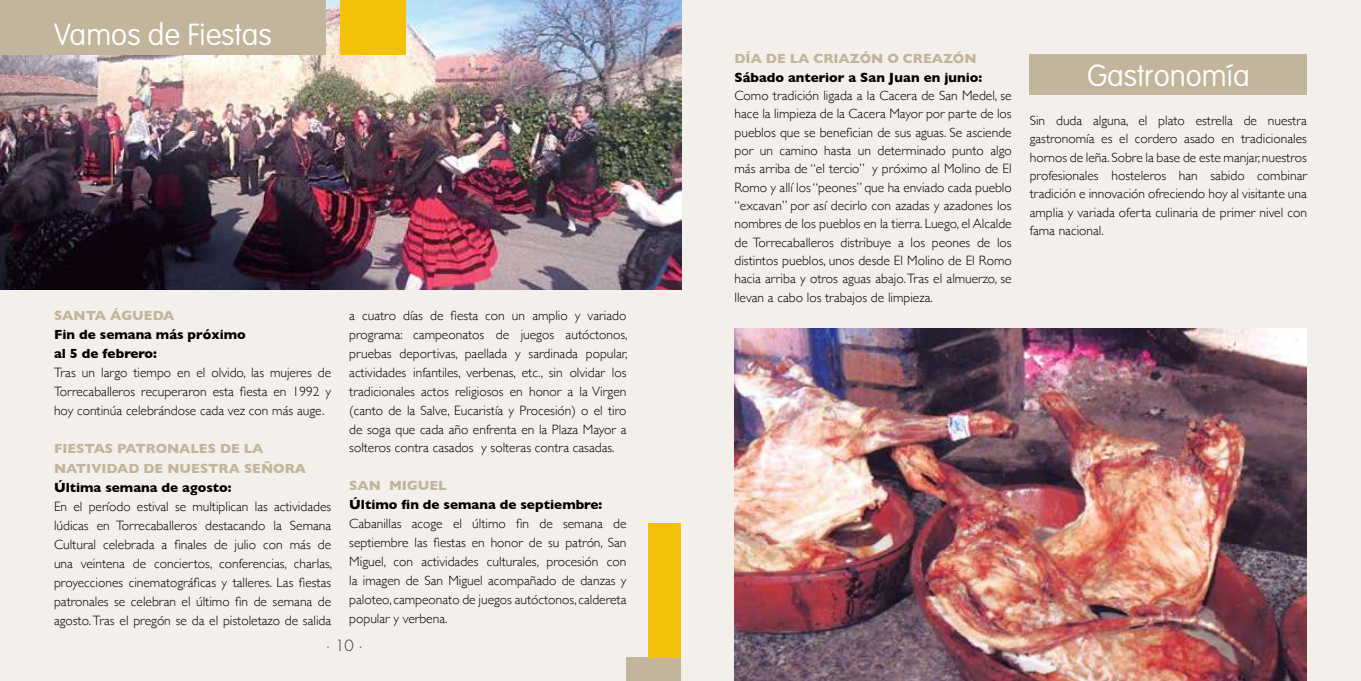
<style>
.page{position:relative;width:1361px;height:681px;background:#fff}
.page>*{position:absolute;margin:0;border:0;box-sizing:border-box;transform-origin:0 0}
.t1{font:100 30px "VAG Rounded";color:#fff}
.t2{font:300 15px "Futura";color:#000}
.t3{font:300 13.5px/18.3px "Gill Sans";color:#000;text-align:justify}
.t4{font:700 13.5px/19px "Gill Sans";color:#000}
.t5{font:700 13.5px/19px "Gill Sans";color:#c2b59b}
</style>
<div class="page">
<div style="left:0;top:0;width:1361px;height:680px;background:#f3f0eb"></div>
<div style="left:626px;top:657px;width:54px;height:23px;background:#c2b59b"></div>
<div style="left:648px;top:523px;width:32px;height:134px;background:#f3c108"></div>
<img style="left:0;top:0;width:681px;height:289px">
<div style="left:340px;top:0;width:66px;height:54px;background:#f3c108"></div>
<div style="left:0;top:0;width:326px;height:54px;background:#c2b59b"></div>
<img style="left:734px;top:328px;width:573px;height:352px">
<div style="left:1029px;top:54px;width:278px;height:40px;background:#c2b59b"></div>
<h1 class="t1" style="left:54px;top:17px;width:219px">Vamos de Fiestas</h1>
<p class="t5" style="left:54px;top:305px;width:122px">SANTA ÁGUEDA</p>
<p class="t4" style="left:54px;top:324px;width:193px">Fin de semana más próximo al 5 de febrero:</p>
<p class="t3" style="left:54px;top:362px;width:279px;line-height:19px">Tras un largo tiempo en el olvido, las mujeres de Torrecaballeros recuperaron esta fiesta en 1992 y hoy continúa celebrándose cada vez con más auge.</p>
<p class="t5" style="left:54px;top:439px;width:253px">FIESTAS PATRONALES DE LA<br>NATIVIDAD DE NUESTRA SEÑORA</p>
<p class="t4" style="left:54px;top:477px;width:179px">Última semana de agosto:</p>
<p class="t3" style="left:54px;top:496px;width:280px;line-height:19px">En el período estival se multiplican las actividades lúdicas en Torrecaballeros destacando la Semana Cultural celebrada a finales de julio con más de una veintena de conciertos, conferencias, charlas, proyecciones cinematográficas y talleres. Las fiestas patronales se celebran el último fin de semana de agosto. Tras el pregón se da el pistoletazo de salida</p>
<p class="t3" style="left:349px;top:305px;width:280px;line-height:18.9px">a cuatro días de fiesta con un amplio y variado programa: campeonatos de juegos autóctonos, pruebas deportivas, paellada y sardinada popular, actividades infantiles, verbenas, etc., sin olvidar los tradicionales actos religiosos en honor a la Virgen (canto de la Salve, Eucaristía y Procesión) o el tiro de soga que cada año enfrenta en la Plaza Mayor a solteros contra casados y solteras contra casadas.</p>
<p class="t5" style="left:349px;top:475px;width:99px">SAN MIGUEL</p>
<p class="t4" style="left:349px;top:494px;width:254px">Último fin de semana de septiembre:</p>
<p class="t3" style="left:349px;top:513px;width:279px;line-height:18.9px">Cabanillas acoge el último fin de semana de septiembre las fiestas en honor de su patrón, San Miguel, con actividades culturales, procesión con la imagen de San Miguel acompañado de danzas y paloteo, campeonato de juegos autóctonos, caldereta popular y verbena.</p>
<p class="t2" style="left:326px;top:636px;width:39px">· 10 ·</p>
<p class="t5" style="left:734px;top:49px;width:244px">DÍA DE LA CRIAZÓN O CREAZÓN</p>
<p class="t4" style="left:734px;top:67px;width:249px">Sábado anterior a San Juan en junio:</p>
<p class="t3" style="left:734px;top:86px;width:279px">Como tradición ligada a la Cacera de San Medel, se hace la limpieza de la Cacera Mayor por parte de los pueblos que se benefician de sus aguas. Se asciende por un camino hasta un determinado punto algo más arriba de “el tercio” y próximo al Molino de El Romo y allí los “peones” que ha enviado cada pueblo “excavan” por así decirlo con azadas y azadones los nombres de los pueblos en la tierra. Luego, el Alcalde de Torrecaballeros distribuye a los peones de los distintos pueblos, unos desde El Molino de El Romo hacia arriba y otros aguas abajo. Tras el almuerzo, se llevan a cabo los trabajos de limpieza.</p>
<h1 class="t1" style="left:1087px;top:58px;width:164px">Gastronomía</h1>
<p class="t3" style="left:1029px;top:111px;width:279px">Sin duda alguna, el plato estrella de nuestra gastronomía es el cordero asado en tradicionales hornos de leña. Sobre la base de este manjar, nuestros profesionales hosteleros han sabido combinar tradición e innovación ofreciendo hoy al visitante una amplia y variada oferta culinaria de primer nivel con fama nacional.</p>
</div>
